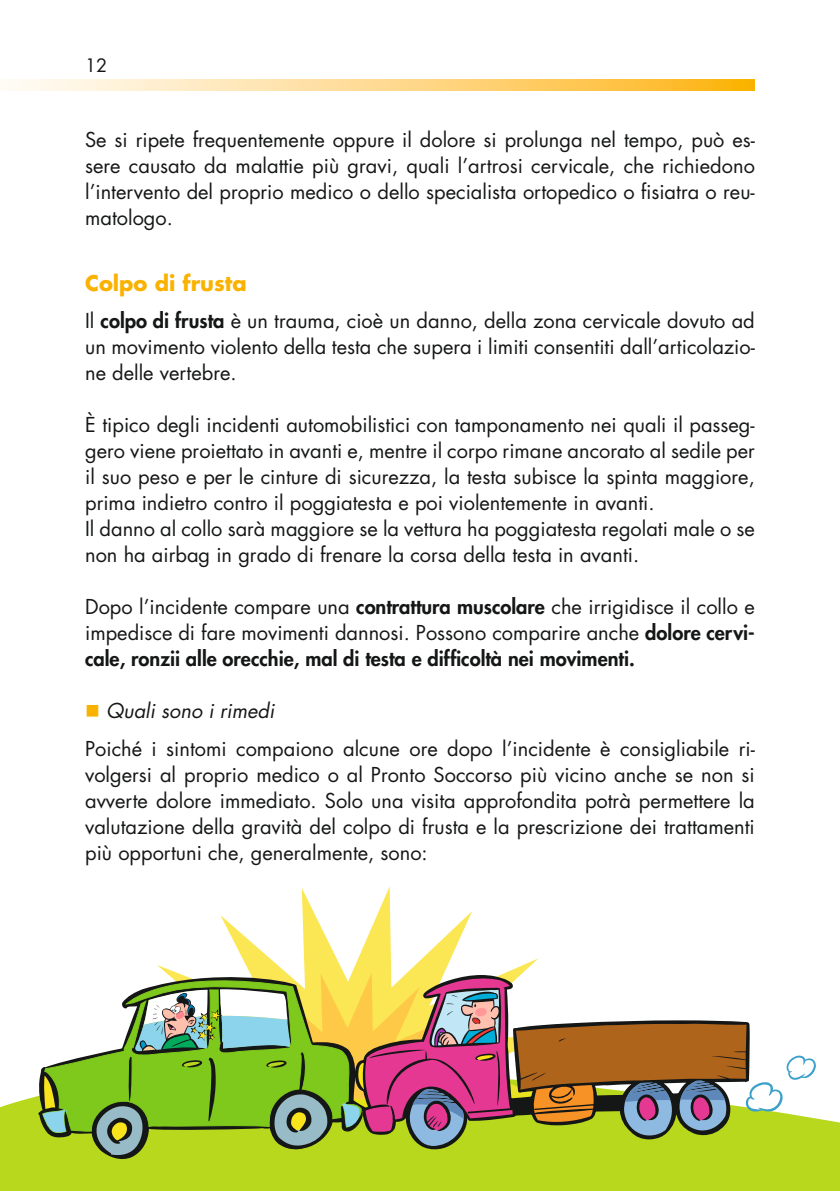
<style>
.page{position:relative;width:840px;height:1191px;background:#fff}
.page>*{position:absolute;margin:0;border:0;box-sizing:border-box;transform-origin:0 0}
.t1{font:700 21px "Futura Std";color:#fab200}
.t2{font:20px/26px "Futura Std";color:#151616;text-align:justify}
.t3{font:italic 20px "Futura Std";color:#151616}
.t4{font:18px "Futura Std";color:#151616}
.s1{font-weight:800}
</style>
<div class="page">
<svg style="left:9px;top:79px;width:745px;height:12px;background:#fed98b"></svg>
<svg style="left:0;top:1062px;width:839px;height:129px;background:#bddb2f"></svg>
<svg style="left:157px;top:886px;width:381px;height:86px"></svg>
<svg style="left:38px;top:967px;width:330px;height:194px;fill:#b7d81c"></svg>
<svg style="left:41px;top:968px;width:321px;height:165px"></svg>
<svg style="left:43px;top:972px;width:772px;height:184px"></svg>
<p class="t4" style="left:85px;top:56px;width:24px">12</p>
<p class="t2" style="left:85px;top:128px;width:671px">Se si ripete frequentemente oppure il dolore si prolunga nel tempo, può es&shy;sere causato da malattie più gravi, quali l’artrosi cervicale, che richiedono l’intervento del proprio medico o dello specialista ortopedico o fisiatra o reu&shy;matologo.</p>
<p class="t1" style="left:85px;top:273px;width:163px">Colpo di frusta</p>
<p class="t2" style="left:85px;top:309px;width:671px">Il <span class="s1">colpo di frusta</span> è un trauma, cioè un danno, della zona cervicale dovuto ad un movimento violento della testa che supera i limiti consentiti dall’articolazio&shy;ne delle vertebre.</p>
<p class="t2" style="left:85px;top:413px;width:671px;text-align:left">È tipico degli incidenti automobilistici con tamponamento nei quali il passeg&shy;gero viene proiettato in avanti e, mentre il corpo rimane ancorato al sedile per il suo peso e per le cinture di sicurezza, la testa subisce la spinta maggiore, prima indietro contro il poggiatesta e poi violentemente in avanti.<br>Il danno al collo sarà maggiore se la vettura ha poggiatesta regolati male o se non ha airbag in grado di frenare la corsa della testa in avanti.</p>
<p class="t2" style="left:85px;top:595px;width:670px">Dopo l’incidente compare una <span class="s1">contrattura muscolare</span> che irrigidisce il collo e impedisce di fare movimenti dannosi. Possono comparire anche <span class="s1">dolore cervi&shy;cale, ronzii alle orecchie, mal di testa e difficoltà nei movimenti.</span></p>
<p class="t3" style="left:106px;top:701px;width:170px">Quali sono i rimedi</p>
<p class="t2" style="left:85px;top:736px;width:670px">Poiché i sintomi compaiono alcune ore dopo l’incidente è consigliabile ri&shy;volgersi al proprio medico o al Pronto Soccorso più vicino anche se non si avverte dolore immediato. Solo una visita approfondita potrà permettere la valutazione della gravità del colpo di frusta e la prescrizione dei trattamenti più opportuni che, generalmente, sono:</p>
</div>
